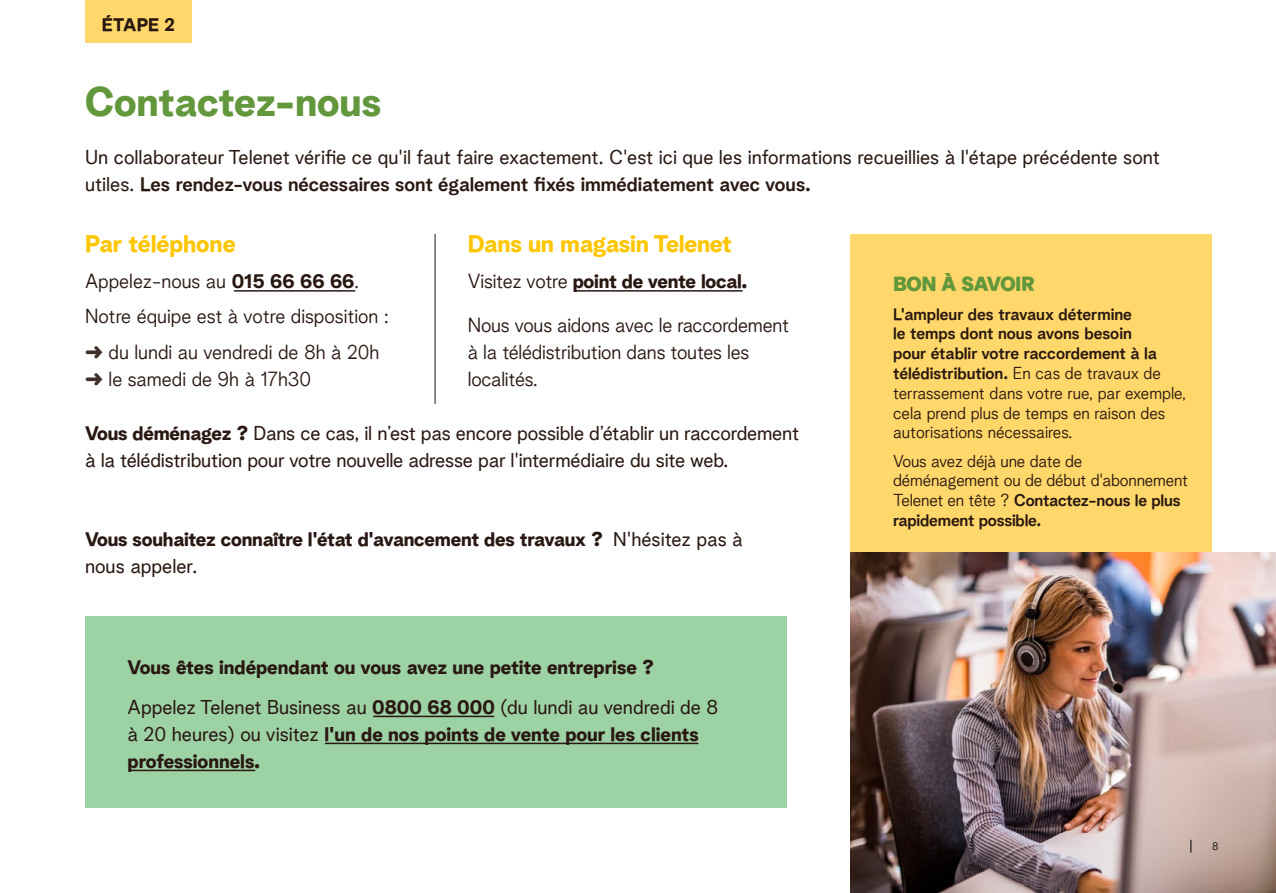
<style>
.page{position:relative;width:1276px;height:893px;background:#fff}
.page>*{position:absolute;margin:0;border:0;box-sizing:border-box;transform-origin:0 0}
.t1{font:700 40.5px "Telenet Albra";letter-spacing:-.005em;color:#62973c}
.t2{font:700 24px "Telenet Albra";letter-spacing:-.01em;color:#ffc600}
.t3{font:700 19.5px/27px "Telenet Albra";letter-spacing:-.01em;color:#291711}
.t4{font:19.5px/27px "Telenet Albra";letter-spacing:-.01em;color:#291711}
.t5{font:300 19.5px/35.5px "Telenet Albra";letter-spacing:-.01em;color:#291711}
.t6{font:19.5px "Telenet Albra Semi";color:#291711}
.t7{font:900 19.5px "Telenet Albra";letter-spacing:-.005em;color:#62973c}
.t8{font:700 18.15px "Telenet Albra";letter-spacing:.01em;color:#291711}
.t9{font:16.5px/19.8px "Telenet Albra Semi";color:#291711}
.t10{font:300 16.5px/19.8px "Telenet Albra";letter-spacing:-.005em;color:#291711}
.t11{font:300 10.5px "Telenet Albra";color:#000}
.s1{font-family:"Telenet Albra"}
.s2{font-weight:700}
.s3{color:#40302b}
.s4{font-weight:300}
.s5{font-weight:400}
.s6{font-family:"Telenet Albra";font-weight:300}
</style>
<div class="page">
<div style="left:850px;top:234px;width:362px;height:319px;background:#ffd76a"></div>
<div style="left:85px;top:617px;width:702px;height:191px;background:#9dd2a5"></div>
<hr style="left:435px;top:234px;width:1px;height:170px;background:#291711">
<div style="left:85px;top:0;width:106px;height:43px;background:#ffd76a"></div>
<img style="left:850px;top:553px;width:426px;height:339px">
<hr style="left:234px;top:290px;width:121px;height:2px;background:#291711">
<hr style="left:574px;top:290px;width:168px;height:2px;background:#291711">
<hr style="left:373px;top:716px;width:121px;height:1px;background:#291711">
<hr style="left:325px;top:743px;width:373px;height:1px;background:#291711">
<hr style="left:130px;top:770px;width:125px;height:1px;background:#291711">
<svg style="left:1190px;top:840px;width:1px;height:13px"></svg>
<p class="t8" style="left:102px;top:10px;width:74px">ÉTAPE 2</p>
<h1 class="t1" style="left:85px;top:70px;width:298px">Contactez-nous</h1>
<p class="t4" style="left:85px;top:141px;width:1076px">Un collaborateur Telenet vérifie ce qu'il faut faire exactement. C'est ici que les informations recueillies à l'étape précédente sont</p>
<p class="t6" style="left:85px;top:169px;width:727px"><span class="s1">utiles.</span> Les rendez-vous nécessaires sont également fixés immédiatement avec vous.</p>
<p class="t2" style="left:85px;top:225px;width:152px">Par téléphone</p>
<p class="t5" style="left:85px;top:261px;width:305px">Appelez-nous au <span class="s2">015 66 66 66</span>.<br>Notre équipe est à votre disposition : <span class="s3">➜</span> du lundi au vendredi de 8h à 20h</p>
<p class="t5" style="left:85px;top:359px;width:228px"><span class="s3">➜</span> le samedi de 9h à 17h30</p>
<p class="t2" style="left:468px;top:225px;width:265px">Dans un magasin Telenet</p>
<p class="t3" style="left:468px;top:265px;width:281px"><span class="s4">Visitez votre</span> point de vente local.</p>
<p class="t5" style="left:468px;top:309px;width:323px;line-height:27px">Nous vous aidons avec le raccordement à la télédistribution dans toutes les localités.</p>
<p class="t4" style="left:85px;top:418px;width:715px"><span class="s2">Vous déménagez ?</span> Dans ce cas, il n’est pas encore possible d’établir un raccordement à la télédistribution pour votre nouvelle adresse par l'intermédiaire du site web.</p>
<p class="t3" style="left:85px;top:524px;width:659px">Vous souhaitez connaître l'état d'avancement des travaux ? <span class="s5">N'hésitez pas à nous appeler.</span></p>
<p class="t7" style="left:893px;top:269px;width:143px">BON À SAVOIR</p>
<p class="t9" style="left:893px;top:302px;width:269px">L'ampleur des travaux détermine<br>le temps dont nous avons besoin pour établir votre raccordement à la télédistribution. <span class="s6">En cas de travaux de</span></p>
<p class="t10" style="left:893px;top:381px;width:294px">terrassement dans votre rue, par exemple, cela prend plus de temps en raison des autorisations nécessaires.</p>
<p class="t10" style="left:893px;top:449px;width:296px">Vous avez déjà une date de déménagement ou de début d'abonnement</p>
<p class="t9" style="left:893px;top:489px;width:289px"><span class="s6">Telenet en tête ?</span> Contactez-nous le plus rapidement possible.</p>
<p class="t3" style="left:128px;top:645px;width:592px;line-height:39.8px">Vous êtes indépendant ou vous avez une petite entreprise ?<br><span class="s5">Appelez Telenet Business au</span> 0800 68 000 <span class="s5">(du lundi au vendredi de 8</span></p>
<p class="t3" style="left:128px;top:718px;width:572px"><span class="s5">à 20 heures) ou visitez</span> l'un de nos points de vente pour les clients professionnels.</p>
<p class="t11" style="left:1212px;top:839px;width:8px">8</p>
</div>
